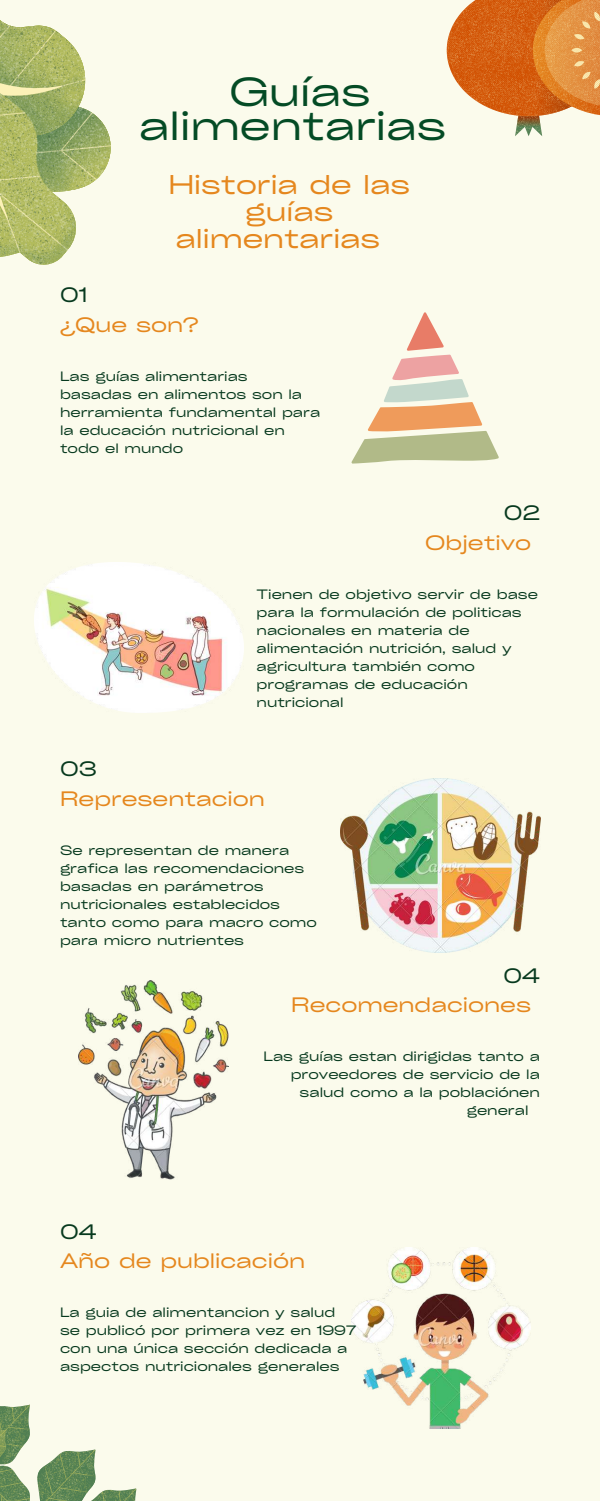
<style>
.page{position:relative;width:600px;height:1501px;background:#fff}
.page>*{position:absolute;margin:0;border:0;box-sizing:border-box;transform-origin:0 0}
.t1{font:39px/34.5px "Cy Grotesk Grand";color:#044b25;text-align:center}
.t2{font:26px "Cy Grotesk Grand";color:#e5871e}
.t3{font:20px "Cy Grotesk Grand";color:#e5871e}
.t4{font:20px "Cy Grotesk Grand";color:#07391e}
.t5{font:13px/18px "Cy Grotesk Grand";color:#07391e}
</style>
<div class="page">
<div style="left:0;top:0;width:600px;height:1500px;background:#fbfbec"></div>
<svg style="left:447px;top:0;width:153px;height:136px"></svg>
<svg style="left:0;top:20px;width:111px;height:245px"></svg>
<svg style="left:0;top:1404px;width:137px;height:96px"></svg>
<svg style="left:351px;top:312px;width:148px;height:151px"></svg>
<img style="left:35px;top:562px;width:208px;height:150px">
<img style="left:341px;top:778px;width:199px;height:174px">
<img style="left:78px;top:980px;width:151px;height:199px">
<img style="left:351px;top:1247px;width:180px;height:180px">
<h1 class="t1" style="left:139px;top:73px;width:309px">Guías alimentarias</h1>
<h3 class="t4" style="left:60px;top:282px;width:29px">01</h3>
<h2 class="t2" style="left:168px;top:168px;width:243px">Historia de las</h2>
<h2 class="t2" style="left:245px;top:195px;width:90px">guías</h2>
<h2 class="t2" style="left:175px;top:222px;width:206px">alimentarias</h2>
<h3 class="t3" style="left:60px;top:311px;width:140px">¿Que son?</h3>
<p class="t5" style="left:60px;top:366px;width:262px">Las guías alimentarias basadas en alimentos son la herramienta fundamental para la educación nutricional en todo el mundo</p>
<h3 class="t4" style="left:504px;top:500px;width:38px">02</h3>
<h3 class="t3" style="left:425px;top:530px;width:108px">Objetivo</h3>
<h3 class="t4" style="left:60px;top:756px;width:38px">03</h3>
<p class="t5" style="left:257px;top:585px;width:283px">Tienen de objetivo servir de base para la formulación de politicas nacionales en materia de alimentación nutrición, salud y agricultura también como programas de educación nutricional</p>
<h3 class="t3" style="left:60px;top:785px;width:206px">Representacion</h3>
<p class="t5" style="left:60px;top:840px;width:258px">Se representan de manera grafica las recomendaciones basadas en parámetros nutricionales establecidos tanto como para macro como para micro nutrientes</p>
<h3 class="t4" style="left:503px;top:962px;width:38px">04</h3>
<h3 class="t3" style="left:291px;top:992px;width:242px">Recomendaciones</h3>
<h3 class="t4" style="left:60px;top:1218px;width:38px">04</h3>
<p class="t5" style="left:264px;top:1047px;width:278px">Las guías estan dirigidas tanto a</p>
<p class="t5" style="left:291px;top:1065px;width:251px">proveedores de servicio de la</p>
<p class="t5" style="left:300px;top:1083px;width:242px">salud como a la poblaciónen</p>
<p class="t5" style="left:467px;top:1101px;width:63px">general</p>
<h3 class="t3" style="left:60px;top:1248px;width:247px">Año de publicación</h3>
<p class="t5" style="left:60px;top:1302px;width:298px">La guia de alimentancion y salud se publicó por primera vez en 1997 con una única sección dedicada a aspectos nutricionales generales</p>
</div>
